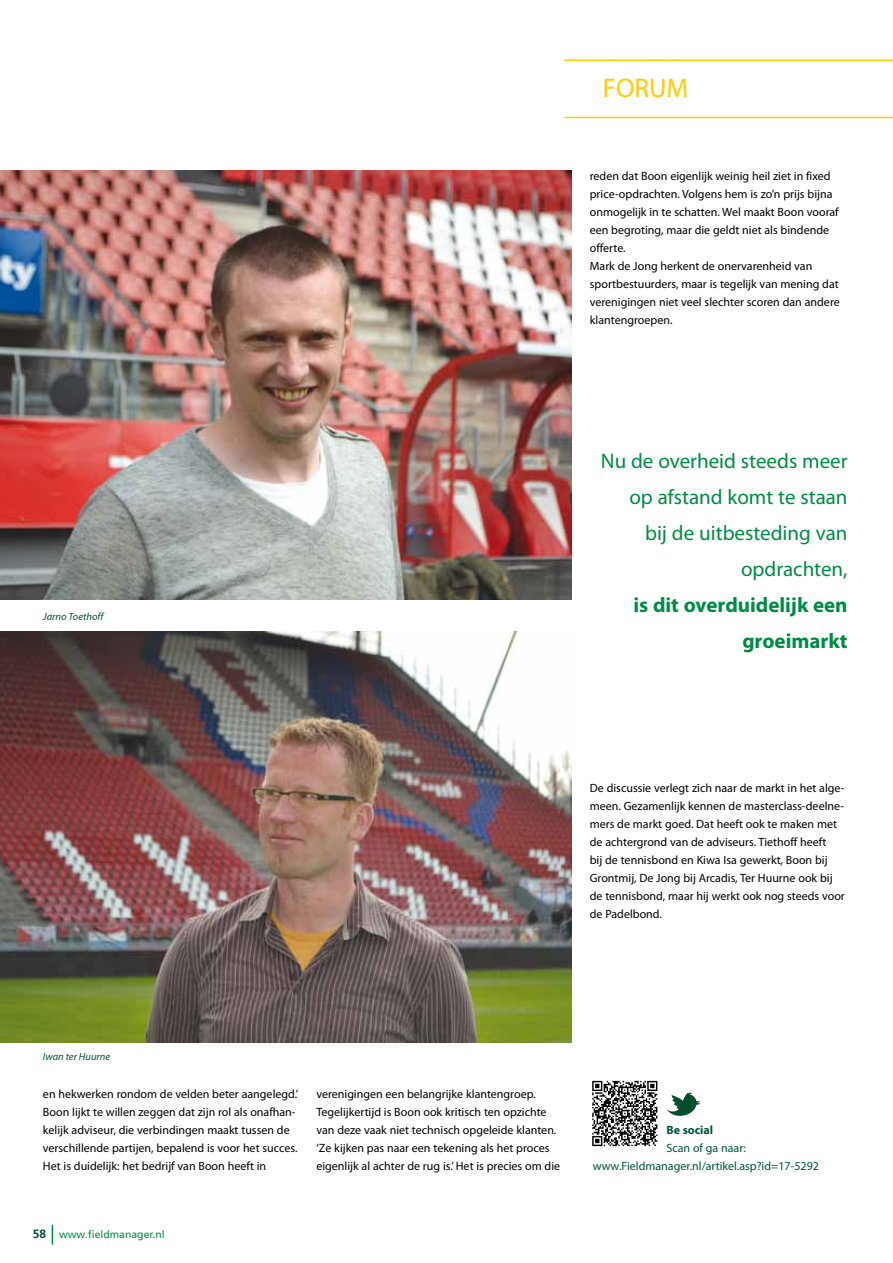
<style>
.page{position:relative;width:893px;height:1263px;background:#fff}
.page>*{position:absolute;margin:0;border:0;box-sizing:border-box;transform-origin:0 0}
.t1{font:27px "Myriad Pro";color:#fecc00}
.t2{font:21px/36px "Myriad Pro";color:#008b45;text-align:right}
.t3{font:700 21px/36px "Myriad Pro";color:#008b45;text-align:right}
.t4{font:12px/18px "Myriad Pro";color:#000}
.t5{font:12px/18px "Myriad Pro";color:#00523c;text-align:center}
.t6{font:700 12px "Myriad Pro";color:#00523c}
.t7{font:italic 10.5px "Myriad Pro";color:#00523c}
.t8{font:10.5px "Frutiger";color:#008b45}
.s1{font-weight:700;font-size:12px;color:#00523c}
</style>
<div class="page">
<svg style="left:52px;top:1225px;width:1px;height:19px"></svg>
<hr style="left:564px;top:117px;width:329px;height:1px;background:#fecc00">
<hr style="left:564px;top:60px;width:329px;height:1px;background:#fecc00">
<img style="left:0;top:631px;width:572px;height:411px">
<img style="left:0;top:170px;width:572px;height:429px">
<svg style="left:592px;top:1081px;width:65px;height:65px"></svg>
<svg style="left:667px;top:1092px;width:33px;height:24px"></svg>
<p class="t7" style="left:43px;top:609px;width:62px">Jarno Toethoff</p>
<h1 class="t1" style="left:603px;top:71px;width:87px">FORUM</h1>
<p class="t4" style="left:590px;top:167px;width:251px">reden dat Boon eigenlijk weinig heil ziet in fixed price-opdrachten. Volgens hem is zo’n prijs bijna onmogelijk in te schatten. Wel maakt Boon vooraf een begroting, maar die geldt niet als bindende offerte.<br>Mark de Jong herkent de onervarenheid van sportbestuurders, maar is tegelijk van mening dat verenigingen niet veel slechter scoren dan andere klantengroepen.</p>
<h2 class="t2" style="left:601px;top:443px;width:248px">Nu de overheid steeds meer op afstand komt te staan<br>bij de uitbesteding van opdrachten,</h2>
<h2 class="t3" style="left:633px;top:586px;width:216px">is dit overduidelijk een groeimarkt</h2>
<p class="t4" style="left:590px;top:779px;width:257px">De discussie verlegt zich naar de markt in het alge&shy;meen. Gezamenlijk kennen de masterclass-deelne&shy;mers de markt goed. Dat heeft ook te maken met de achtergrond van de adviseurs. Tiethoff heeft<br>bij de tennisbond en Kiwa Isa gewerkt, Boon bij Grontmij, De Jong bij Arcadis, Ter Huurne ook bij de tennisbond, maar hij werkt ook nog steeds voor de Padelbond.</p>
<p class="t7" style="left:43px;top:1050px;width:69px">Iwan ter Huurne</p>
<p class="t4" style="left:43px;top:1085px;width:257px">en hekwerken rondom de velden beter aangelegd.’ Boon lijkt te willen zeggen dat zijn rol als onafhan&shy;kelijk adviseur, die verbindingen maakt tussen de verschillende partijen, bepalend is voor het succes.<br>Het is duidelijk: het bedrijf van Boon heeft in</p>
<p class="t4" style="left:316px;top:1085px;width:245px">verenigingen een belangrijke klantengroep.<br>Tegelijkertijd is Boon ook kritisch ten opzichte van deze vaak niet technisch opgeleide klanten. ‘Ze kijken pas naar een tekening als het proces eigenlijk al achter de rug is.’ Het is precies om die</p>
<p class="t8" style="left:33px;top:1228px;width:133px"><span class="s1">58</span> www.fieldmanager.nl</p>
<p class="t6" style="left:666px;top:1122px;width:48px">Be social</p>
<p class="t5" style="left:593px;top:1139px;width:228px">Scan of ga naar: www.Fieldmanager.nl/artikel.asp?id=17-5292</p>
</div>
